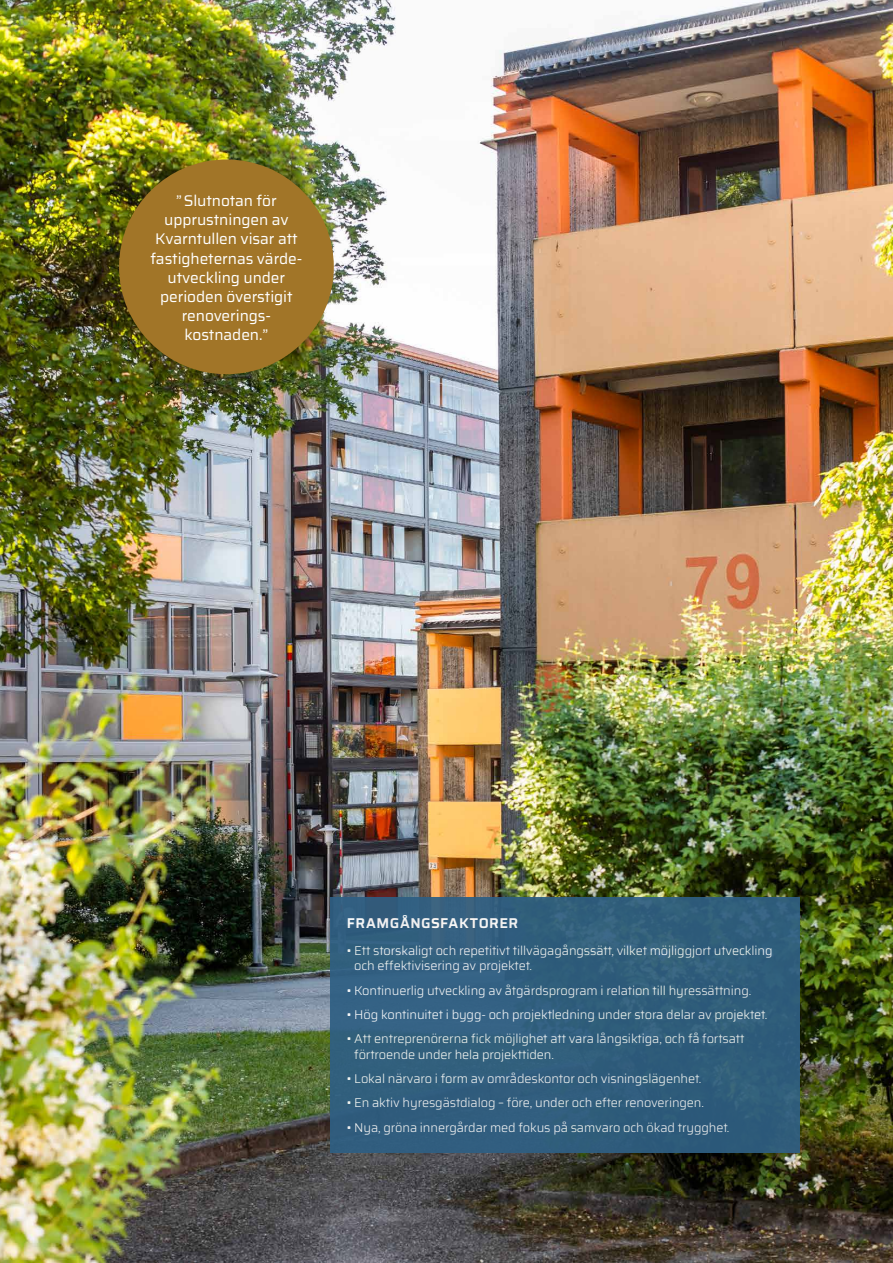
<style>
.page{position:relative;width:893px;height:1263px;background:#fff}
.page>*{position:absolute;margin:0;border:0;box-sizing:border-box;transform-origin:0 0}
.t1{font:15.45px/19.2px "Saira";letter-spacing:-.005em;color:#fff;text-align:center}
.t2{font:600 14.25px "Saira";letter-spacing:.03em;color:#fff}
.t3{font:300 12.75px/15.8px "Saira";letter-spacing:-.01em;color:#fff}
</style>
<div class="page">
<img style="left:0;top:0;width:893px;height:1263px">
<div style="left:330px;top:897px;width:469px;height:255px;background:#315e7c"></div>
<div style="left:119px;top:159px;width:215px;height:215px;background:#a17528;border-radius:50%"></div>
<p class="t1" style="left:150px;top:191px;width:153px">”Slutnotan för upprustningen av<br>Kvarntullen visar att fastigheternas värde&shy;utveckling under perioden överstigit renoverings&shy;kostnaden.”</p>
<p class="t2" style="left:347px;top:912px;width:173px">FRAMGÅNGSFAKTORER</p>
<p class="t3" style="left:354px;top:942px;width:420px;text-indent:-7px">• Ett storskaligt och repetitivt tillvägagångssätt, vilket möjliggjort utveckling och effektivisering av projektet.</p>
<p class="t3" style="left:347px;top:982px;width:406px">• Kontinuerlig utveckling av åtgärdsprogram i relation till hyressättning.</p>
<p class="t3" style="left:347px;top:1006px;width:422px">• Hög kontinuitet i bygg- och projektledning under stora delar av projektet.</p>
<p class="t3" style="left:354px;top:1031px;width:392px;text-indent:-7px">• Att entreprenörerna fick möjlighet att vara långsiktiga, och få fortsatt förtroende under hela projekttiden.</p>
<p class="t3" style="left:347px;top:1071px;width:356px">• Lokal närvaro i form av områdeskontor och visningslägenhet.</p>
<p class="t3" style="left:347px;top:1095px;width:359px">• En aktiv hyresgästdialog – före, under och efter renoveringen.</p>
<p class="t3" style="left:347px;top:1119px;width:384px">• Nya, gröna innergårdar med fokus på samvaro och ökad trygghet.</p>
</div>
